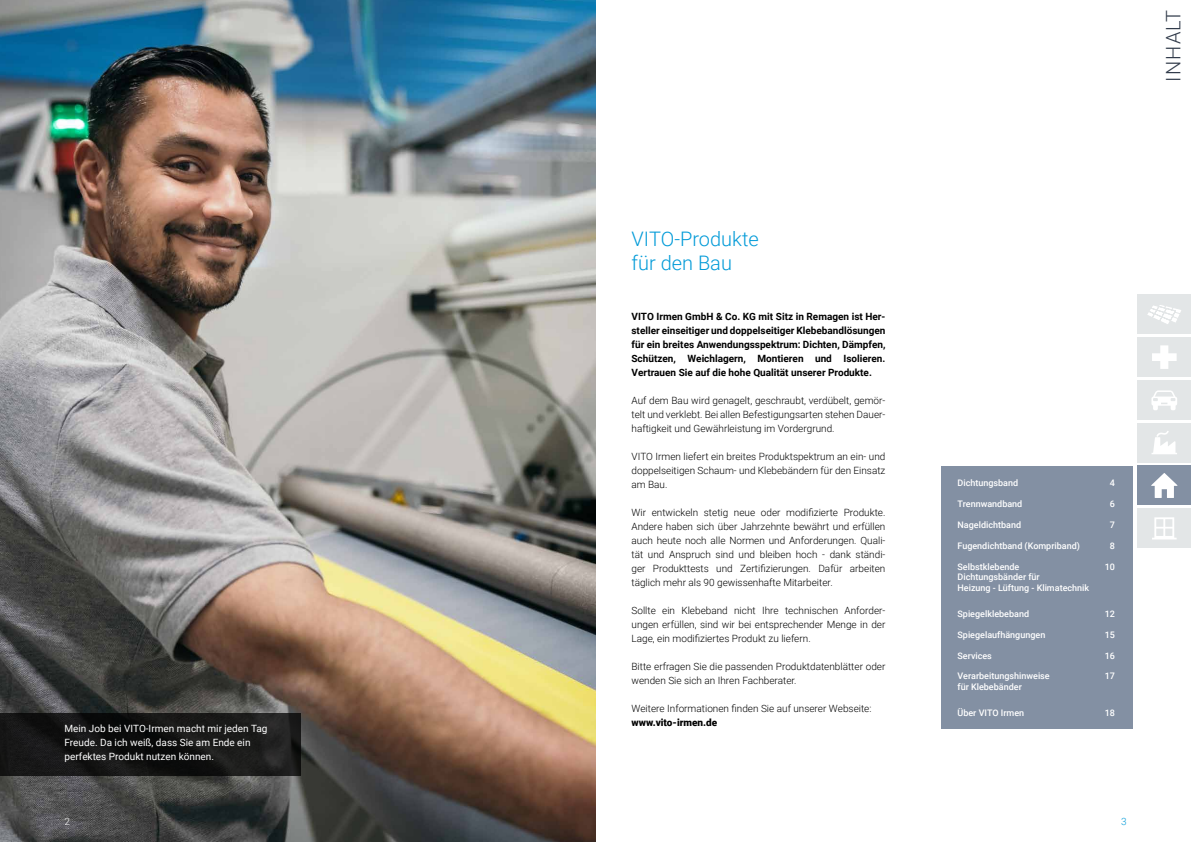
<style>
.page{position:relative;width:1191px;height:842px;background:#fff}
.page>*{position:absolute;margin:0;border:0;box-sizing:border-box;transform-origin:0 0}
.t1{font:300 20px/24px "Roboto";color:#039bd8}
.t2{font:300 20px "Roboto";letter-spacing:.055em;color:#323c4b}
.t3{font:300 10px/14px "Roboto";color:#000;text-align:justify}
.t4{font:700 10px/14px "Roboto";color:#000;text-align:justify}
.t5{font:10px/14px "Roboto";color:#fff}
.t6{font:900 10px "Roboto";color:#000}
.t7{font:300 10px "Roboto";color:#039bd8}
.t8{font:300 10px "Roboto";color:#fff}
.t9{font:500 9px/10.8px "Roboto";color:#fff}
</style>
<div class="page">
<div style="left:941px;top:466px;width:192px;height:263px;background:#8390a3"></div>
<div style="left:1137px;top:423px;width:54px;height:39px;background:#e3e6e7"></div>
<div style="left:1137px;top:466px;width:54px;height:39px;background:#8390a3"></div>
<div style="left:1137px;top:508px;width:54px;height:39px;background:#e3e6e7"></div>
<div style="left:1137px;top:380px;width:54px;height:39px;background:#e3e6e7"></div>
<div style="left:1137px;top:338px;width:54px;height:39px;background:#e3e6e7"></div>
<div style="left:1137px;top:295px;width:54px;height:39px;background:#e3e6e7"></div>
<svg style="left:1147px;top:305px;width:34px;height:19px"></svg>
<svg style="left:1152px;top:345px;width:24px;height:24px"></svg>
<svg style="left:1151px;top:390px;width:26px;height:20px"></svg>
<svg style="left:1151px;top:431px;width:26px;height:23px"></svg>
<svg style="left:1151px;top:473px;width:26px;height:25px"></svg>
<svg style="left:1152px;top:517px;width:24px;height:22px"></svg>
<img style="left:0;top:0;width:595px;height:842px">
<svg style="left:0;top:713px;width:301px;height:63px;fill:#171717"></svg>
<p class="t5" style="left:64px;top:721px;width:204px">Mein Job bei VITO-Irmen macht mir jeden Tag<br>Freude. Da ich weiß, dass Sie am Ende ein perfektes Produkt nutzen können.</p>
<p class="t8" style="left:64px;top:814px;width:7px">2</p>
<h1 class="t1" style="left:631px;top:226px;width:129px">VITO-Produkte für den Bau</h1>
<p class="t4" style="left:631px;top:309px;width:255px">VITO Irmen GmbH &amp; Co. KG mit Sitz in Remagen ist Her&shy;steller einseitiger und doppelseitiger Klebebandlösungen für ein breites Anwendungsspektrum: Dichten, Dämpfen, Schützen, Weichlagern, Montieren und Isolieren.<br>Vertrauen Sie auf die hohe Qualität unserer Produkte.</p>
<p class="t3" style="left:631px;top:393px;width:255px">Auf dem Bau wird genagelt, geschraubt, verdübelt, gemör&shy;telt und verklebt. Bei allen Befestigungsarten stehen Dauer&shy;haftigkeit und Gewährleistung im Vordergrund.</p>
<p class="t3" style="left:631px;top:449px;width:255px">VITO Irmen liefert ein breites Produktspektrum an ein- und doppelseitigen Schaum- und Klebebändern für den Einsatz am Bau.</p>
<p class="t3" style="left:631px;top:505px;width:255px">Wir entwickeln stetig neue oder modifizierte Produkte.<br>Andere haben sich über Jahrzehnte bewährt und erfüllen auch heute noch alle Normen und Anforderungen. Quali&shy;tät und Anspruch sind und bleiben hoch - dank ständi&shy;ger Produkttests und Zertifizierungen. Dafür arbeiten täglich mehr als 90 gewissenhafte Mitarbeiter.</p>
<p class="t3" style="left:631px;top:603px;width:255px">Sollte ein Klebeband nicht Ihre technischen Anforder&shy;ungen erfüllen, sind wir bei entsprechender Menge in der Lage, ein modifiziertes Produkt zu liefern.</p>
<p class="t3" style="left:631px;top:659px;width:255px">Bitte erfragen Sie die passenden Produktdatenblätter oder wenden Sie sich an Ihren Fachberater.</p>
<p class="t3" style="left:631px;top:701px;width:241px">Weitere Informationen finden Sie auf unserer Webseite:</p>
<p class="t6" style="left:631px;top:716px;width:87px">www.vito-irmen.de</p>
<h1 class="t2" style="left:1159px;top:82px;width:73px;rotate:-90deg">INHALT</h1>
<p class="t9" style="left:957px;top:477px;width:62px">Dichtungsband</p>
<p class="t9" style="left:1109px;top:477px;width:7px">4</p>
<p class="t9" style="left:957px;top:498px;width:66px">Trennwandband</p>
<p class="t9" style="left:1109px;top:498px;width:7px">6</p>
<p class="t9" style="left:957px;top:519px;width:65px">Nageldichtband</p>
<p class="t9" style="left:1109px;top:519px;width:7px">7</p>
<p class="t9" style="left:957px;top:540px;width:124px">Fugendichtband (Kompriband)</p>
<p class="t9" style="left:1109px;top:540px;width:7px">8</p>
<p class="t9" style="left:957px;top:561px;width:133px">Selbstklebende<br>Dichtungsbänder für<br>Heizung - Lüftung - Klimatechnik</p>
<p class="t9" style="left:1104px;top:561px;width:12px">10</p>
<p class="t9" style="left:957px;top:608px;width:73px">Spiegelklebeband</p>
<p class="t9" style="left:1104px;top:608px;width:12px">12</p>
<p class="t9" style="left:957px;top:629px;width:89px">Spiegelaufhängungen</p>
<p class="t9" style="left:1104px;top:629px;width:12px">15</p>
<p class="t9" style="left:957px;top:649px;width:36px">Services</p>
<p class="t9" style="left:1104px;top:649px;width:12px">16</p>
<p class="t9" style="left:957px;top:670px;width:94px">Verarbeitungshinweise für Klebebänder</p>
<p class="t9" style="left:1104px;top:670px;width:12px">17</p>
<p class="t9" style="left:957px;top:707px;width:68px">Über VITO Irmen</p>
<p class="t9" style="left:1104px;top:707px;width:12px">18</p>
<p class="t7" style="left:1121px;top:814px;width:7px">3</p>
</div>
